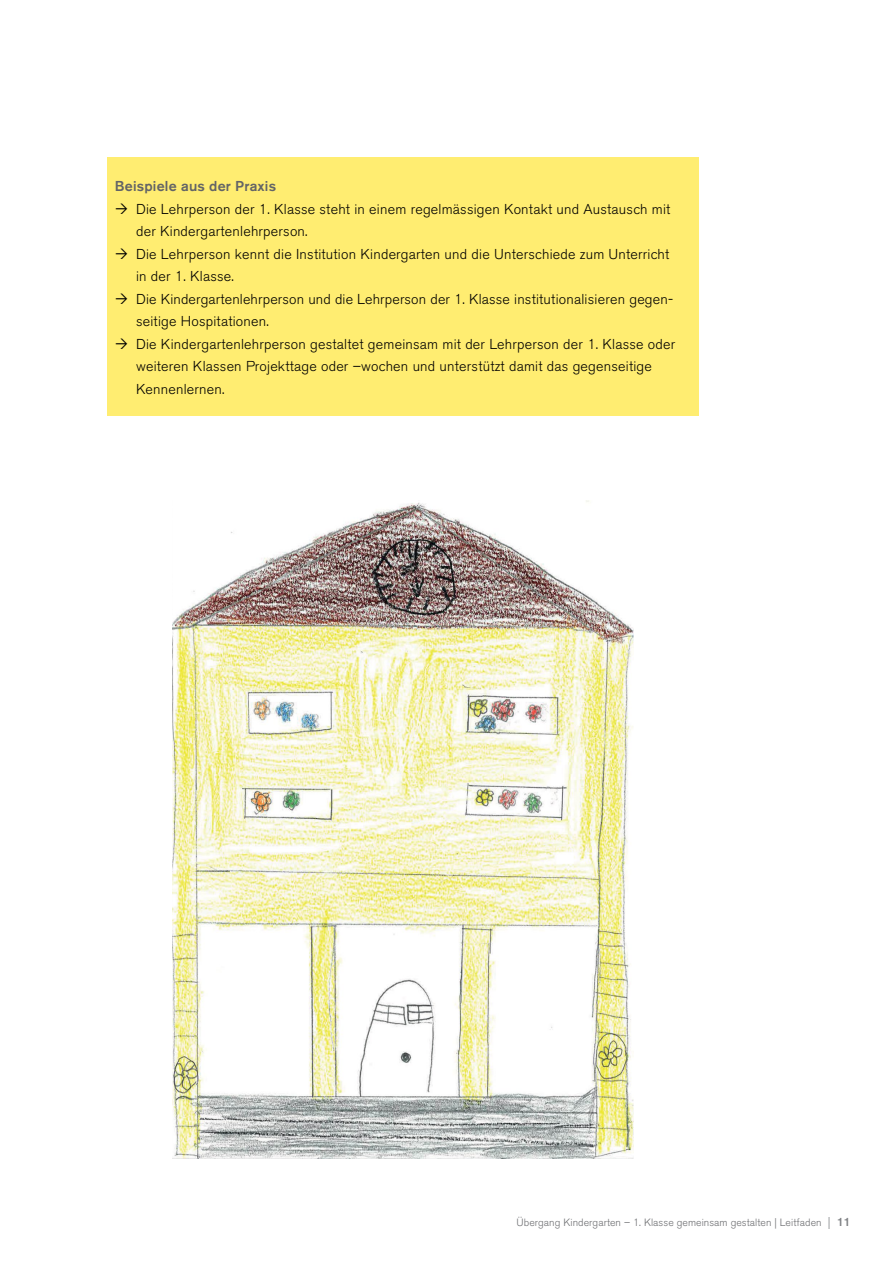
<style>
.page{position:relative;width:893px;height:1263px;background:#fff}
.page>*{position:absolute;margin:0;border:0;box-sizing:border-box;transform-origin:0 0}
.t1{font:300 14.25px/22.5px "Akzidenz Grotesk BE";letter-spacing:.015em;color:#000}
.t2{font:500 14.25px "Akzidenz Grotesk BE";letter-spacing:.015em;color:#636466}
.t3{font:300 10.5px "Akzidenz Grotesk BE";letter-spacing:.005em;color:#6d6e71}
.s1{font-size:12px;color:#808285}
.s2{font-weight:500;font-size:12px;color:#808285}
</style>
<div class="page">
<div style="left:107px;top:157px;width:591px;height:259px;background:#ffed71"></div>
<img style="left:172px;top:501px;width:462px;height:658px">
<p class="t2" style="left:115px;top:177px;width:163px">Beispiele aus der Praxis</p>
<p class="t1" style="left:136px;top:198px;width:541px">Die Lehrperson der 1. Klasse steht in einem regelmässigen Kontakt und Austausch mit der Kindergartenlehrperson.<br>Die Lehrperson kennt die Institution Kindergarten und die Unterschiede zum Unterricht in der 1. Klasse.<br>Die Kindergartenlehrperson und die Lehrperson der 1. Klasse institutionalisieren gegen&shy;seitige Hospitationen.<br>Die Kindergartenlehrperson gestaltet gemeinsam mit der Lehrperson der 1. Klasse oder weiteren Klassen Projekttage oder –wochen und unterstützt damit das gegenseitige Kennenlernen.</p>
<p class="t3" style="left:516px;top:1217px;width:335px">Übergang Kindergarten – 1. Klasse gemeinsam gestalten | Leitfaden <span class="s1">|</span> <span class="s2">11</span></p>
</div>
